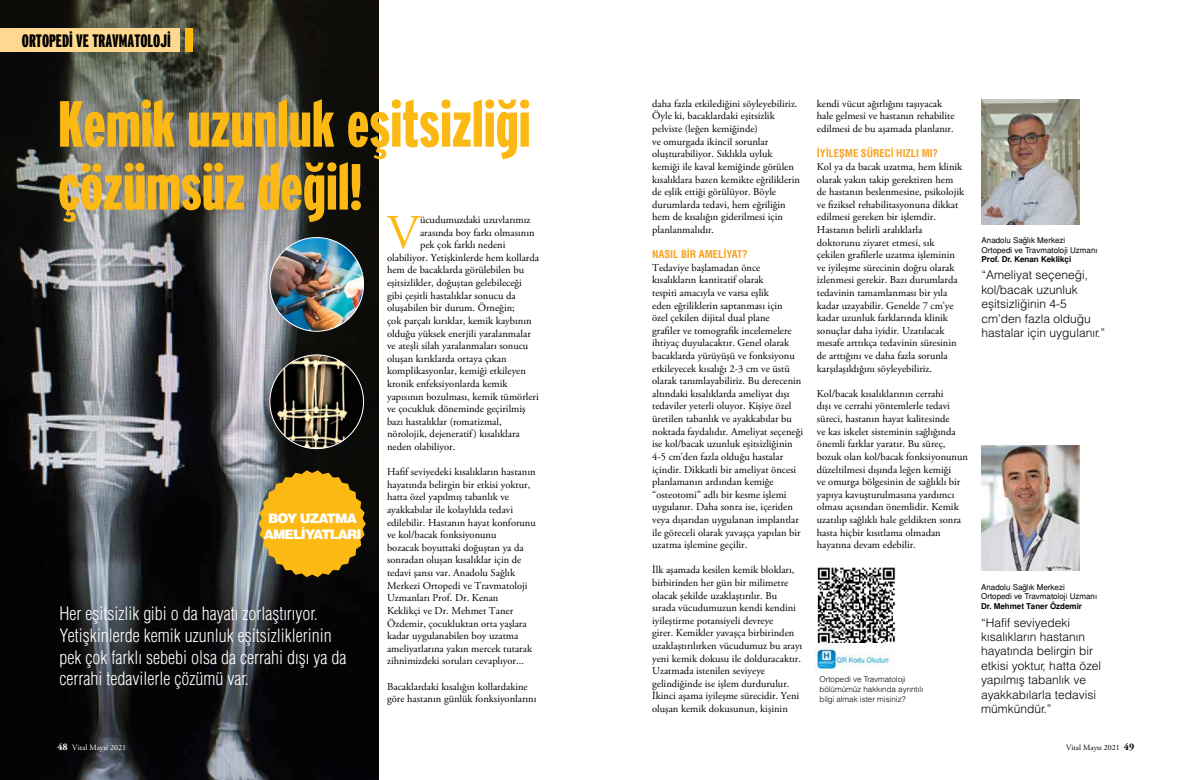
<style>
.page{position:relative;width:1191px;height:780px;background:#fff}
.page>*{position:absolute;margin:0;border:0;box-sizing:border-box;transform-origin:0 0}
.t1{font:900 extra-condensed 65px/62.9px "Interstate";color:#fdb913}
.t2{font:48.5px "Adobe Garamond Pro";color:#fdb913}
.t3{font:18px/21.6px "Helvetica Condensed Light Tr";color:#fff}
.t4{font:900 extra-condensed 18px "Interstate";color:#000}
.t5{font:13.1px/15.8px "Helvetica Black Tr";letter-spacing:-.07em;color:#fff;text-align:center}
.t6{font:12px/14.4px "Helvetica Light Normal Tr";color:#000}
.t7{font:10.5px/12.6px "Adobe Garamond Pro";color:#000}
.t8{font:10.5px "Helvetica Cond Bold Tr";color:#f9a01b}
.t9{font:8px/9.6px "Helvetica Normal Tr";color:#000}
.t10{font:8px/9.6px "Helvetica Light Normal Tr";color:#000}
.t11{font:700 8px "Helvetica Tr";color:#000}
.t12{font:8px "Adobe Garamond Pro";color:#fff}
.t13{font:8px "Adobe Garamond Pro";color:#000}
.s1{font-weight:700;font-size:10px}
</style>
<div class="page">
<img style="left:0;top:0;width:379px;height:780px">
<img style="left:981px;top:99px;width:98px;height:125px">
<img style="left:981px;top:446px;width:98px;height:125px">
<img style="left:270px;top:237px;width:93px;height:94px;border-radius:47px">
<img style="left:270px;top:355px;width:93px;height:93px;border-radius:47px">
<svg style="left:258px;top:470px;width:108px;height:107px;background:#c8971d"></svg>
<img style="left:817px;top:567px;width:79px;height:76px">
<img style="left:814px;top:643px;width:80px;height:29px">
<div style="left:0;top:28px;width:179px;height:24px;background:#ffd990"></div>
<div style="left:186px;top:28px;width:7px;height:24px;background:#fdb913"></div>
<h3 class="t4" style="left:22px;top:30px;width:150px">ORTOPEDİ VE TRAVMATOLOJİ</h3>
<h1 class="t1" style="left:58px;top:92px;width:474px">Kemik uzunluk eşitsizliği çözümsüz değil!</h1>
<h2 class="t2" style="left:387px;top:204px;width:34px">V</h2>
<p class="t7" style="left:420px;top:214px;width:112px">ücudumuzdaki uzuvlarımız</p>
<p class="t7" style="left:420px;top:226px;width:116px">arasında boy farkı olmasının</p>
<p class="t7" style="left:420px;top:239px;width:87px">pek çok farklı nedeni</p>
<p class="t7" style="left:387px;top:251px;width:153px">olabiliyor. Yetişkinlerde hem kollarda</p>
<p class="t7" style="left:387px;top:264px;width:138px">hem de bacaklarda görülebilen bu</p>
<p class="t7" style="left:387px;top:277px;width:136px">eşitsizlikler, doğuştan gelebileceği</p>
<p class="t7" style="left:387px;top:289px;width:130px">gibi çeşitli hastalıklar sonucu da</p>
<p class="t7" style="left:387px;top:302px;width:129px">oluşabilen bir durum. Örneğin;</p>
<p class="t7" style="left:387px;top:314px;width:146px">çok parçalı kırıklar, kemik kaybının</p>
<p class="t7" style="left:387px;top:327px;width:145px">olduğu yüksek enerjili yaralanmalar</p>
<p class="t7" style="left:387px;top:340px;width:143px">ve ateşli silah yaralanmaları sonucu</p>
<p class="t7" style="left:387px;top:352px;width:121px">oluşan kırıklarda ortaya çıkan</p>
<p class="t7" style="left:387px;top:365px;width:140px">komplikasyonlar, kemiği etkileyen</p>
<p class="t7" style="left:387px;top:377px;width:122px">kronik enfeksiyonlarda kemik</p>
<p class="t7" style="left:387px;top:390px;width:153px">yapısının bozulması, kemik tümörleri</p>
<p class="t7" style="left:387px;top:403px;width:140px">ve çocukluk döneminde geçirilmiş</p>
<p class="t7" style="left:387px;top:415px;width:116px">bazı hastalıklar (romatizmal,</p>
<p class="t7" style="left:387px;top:428px;width:134px">nörolojik, dejeneratif) kısalıklara</p>
<p class="t7" style="left:387px;top:440px;width:70px">neden olabiliyor.</p>
<p class="t7" style="left:387px;top:466px;width:150px">Hafif seviyedeki kısalıkların hastanın hayatında belirgin bir etkisi yoktur, hatta özel yapılmış tabanlık ve ayakkabılar ile kolaylıkla tedavi edilebilir. Hastanın hayat konforunu ve kol/bacak fonksiyonunu<br>bozacak boyuttaki doğuştan ya da sonradan oluşan kısalıklar için de tedavi şansı var. Anadolu Sağlık Merkezi Ortopedi ve Travmatoloji Uzmanları Prof. Dr. Kenan<br>Keklikçi ve Dr. Mehmet Taner Özdemir, çocukluktan orta yaşlara kadar uygulanabilen boy uzatma ameliyatlarına yakın mercek tutarak zihnimizdeki soruları cevaplıyor...</p>
<p class="t7" style="left:387px;top:680px;width:151px">Bacaklardaki kısalığın kollardakine göre hastanın günlük fonksiyonlarını</p>
<p class="t5" style="left:264px;top:510px;width:99px">BOY UZATMA<br>AMELİYATLARI</p>
<h3 class="t3" style="left:60px;top:603px;width:288px">Her eşitsizlik gibi o da hayatı zorlaştırıyor.<br>Yetişkinlerde kemik uzunluk eşitsizliklerinin pek çok farklı sebebi olsa da cerrahi dışı ya da cerrahi tedavilerle çözümü var.</h3>
<p class="t7" style="left:652px;top:98px;width:149px">daha fazla etkilediğini söyleyebiliriz.<br>Öyle ki, bacaklardaki eşitsizlik pelviste (leğen kemiğinde)<br>ve omurgada ikincil sorunlar oluşturabiliyor. Sıklıkla uyluk kemiği ile kaval kemiğinde görülen kısalıklara bazen kemikte eğriliklerin de eşlik ettiği görülüyor. Böyle durumlarda tedavi, hem eğriliğin hem de kısalığın giderilmesi için planlanmalıdır.</p>
<p class="t8" style="left:652px;top:248px;width:97px">NASIL BİR AMELİYAT?</p>
<p class="t7" style="left:652px;top:261px;width:152px">Tedaviye başlamadan önce kısalıkların kantitatif olarak<br>tespiti amacıyla ve varsa eşlik<br>eden eğriliklerin saptanması için<br>özel çekilen dijital dual plane<br>grafiler ve tomografik incelemelere ihtiyaç duyulacaktır. Genel olarak bacaklarda yürüyüşü ve fonksiyonu etkileyecek kısalığı 2-3 cm ve üstü olarak tanımlayabiliriz. Bu derecenin altındaki kısalıklarda ameliyat dışı tedaviler yeterli oluyor. Kişiye özel üretilen tabanlık ve ayakkabılar bu noktada faydalıdır. Ameliyat seçeneği ise kol/bacak uzunluk eşitsizliğinin 4-5 cm’den fazla olduğu hastalar içindir. Dikkatli bir ameliyat öncesi planlamanın ardından kemiğe “osteotomi” adlı bir kesme işlemi uygulanır. Daha sonra ise, içeriden veya dışarıdan uygulanan implantlar ile göreceli olarak yavaşça yapılan bir uzatma işlemine geçilir.</p>
<p class="t7" style="left:652px;top:564px;width:152px">İlk aşamada kesilen kemik blokları, birbirinden her gün bir milimetre olacak şekilde uzaklaştırılır. Bu sırada vücudumuzun kendi kendini iyileştirme potansiyeli devreye<br>girer. Kemikler yavaşça birbirinden uzaklaştırılırken vücudumuz bu arayı yeni kemik dokusu ile dolduracaktır.<br>Uzatmada istenilen seviyeye gelindiğinde ise işlem durdurulur.<br>İkinci aşama iyileşme sürecidir. Yeni oluşan kemik dokusunun, kişinin</p>
<p class="t7" style="left:817px;top:98px;width:139px">kendi vücut ağırlığını taşıyacak hale gelmesi ve hastanın rehabilite edilmesi de bu aşamada planlanır.</p>
<p class="t8" style="left:817px;top:147px;width:123px">İYİLEŞME SÜRECİ HIZLI MI?</p>
<p class="t7" style="left:817px;top:161px;width:149px">Kol ya da bacak uzatma, hem klinik olarak yakın takip gerektiren hem de hastanın beslenmesine, psikolojik ve fiziksel rehabilitasyonuna dikkat edilmesi gereken bir işlemdir.<br>Hastanın belirli aralıklarla doktorunu ziyaret etmesi, sık çekilen grafilerle uzatma işleminin ve iyileşme sürecinin doğru olarak izlenmesi gerekir. Bazı durumlarda tedavinin tamamlanması bir yıla kadar uzayabilir. Genelde 7 cm’ye kadar uzunluk farklarında klinik sonuçlar daha iyidir. Uzatılacak mesafe arttıkça tedavinin süresinin de arttığını ve daha fazla sorunla karşılaşıldığını söyleyebiliriz.</p>
<p class="t7" style="left:817px;top:387px;width:153px">Kol/bacak kısalıklarının cerrahi<br>dışı ve cerrahi yöntemlerle tedavi süreci, hastanın hayat kalitesinde<br>ve kas iskelet sisteminin sağlığında önemli farklar yaratır. Bu süreç, bozuk olan kol/bacak fonksiyonunun düzeltilmesi dışında leğen kemiği<br>ve omurga bölgesinin de sağlıklı bir yapıya kavuşturulmasına yardımcı olması açısından önemlidir. Kemik uzatılıp sağlıklı hale geldikten sonra hasta hiçbir kısıtlama olmadan hayatına devam edebilir.</p>
<p class="t10" style="left:819px;top:674px;width:105px">Ortopedi ve Travmatoloji bölümümüz hakkında ayrıntılı bilgi almak ister misiniz?</p>
<p class="t9" style="left:981px;top:235px;width:118px">Anadolu Sağlık Merkezi<br>Ortopedi ve Travmatoloji Uzmanı</p>
<p class="t11" style="left:981px;top:254px;width:91px">Prof. Dr. Kenan Keklikçi</p>
<p class="t6" style="left:981px;top:268px;width:125px">“Ameliyat seçeneği, kol/bacak uzunluk eşitsizliğinin 4-5 cm’den fazla olduğu hastalar için uygulanır.”</p>
<p class="t9" style="left:981px;top:582px;width:118px">Anadolu Sağlık Merkezi<br>Ortopedi ve Travmatoloji Uzmanı</p>
<p class="t11" style="left:981px;top:601px;width:102px">Dr. Mehmet Taner Özdemir</p>
<p class="t6" style="left:981px;top:614px;width:121px">“Hafif seviyedeki kısalıkların hastanın hayatında belirgin bir etkisi yoktur, hatta özel yapılmış tabanlık ve ayakkabılarla tedavisi mümkündür.”</p>
<p class="t12" style="left:57px;top:743px;width:70px"><span class="s1">48</span> Vital Mayıs 2021</p>
<p class="t13" style="left:1066px;top:743px;width:70px">Vital Mayıs 2021 <span class="s1">49</span></p>
</div>
